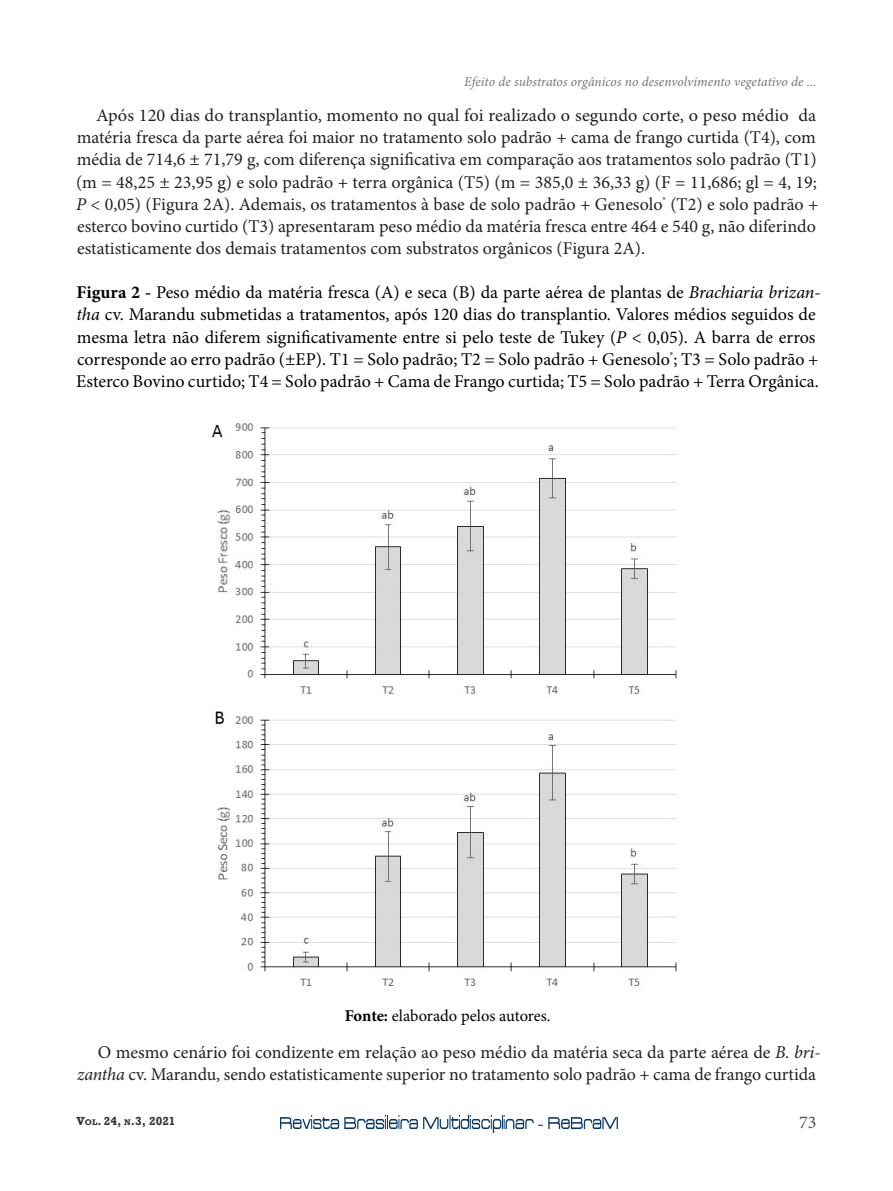
<style>
.page{position:relative;width:893px;height:1191px;background:#fff}
.page>*{position:absolute;margin:0;border:0;box-sizing:border-box;transform-origin:0 0}
.Corpo_do_texto{font:18px/22.2px "Minion Pro";color:#231f20}
.Default{font:18px/22.4px "Minion Pro";color:#000}
.t1{font:18px "Minion Pro";color:#4f4f50}
.Default-2{font:16.5px "Minion Pro";color:#000}
.t2{font:italic 13.5px "Minion Pro";color:#757475}
.t3{font:700 12px "Rockwell";color:#333}
.s1{font-style:italic}
.s2{font-weight:700}
.s3{font-size:8.4px}
</style>
<div class="page">
<img style="left:280px;top:1115px;width:338px;height:17px">
<img style="left:211px;top:423px;width:466px;height:563px">
<p class="t2" style="left:464px;top:73px;width:354px">Efeito de substratos orgânicos no desenvolvimento vegetativo de ...</p>
<p class="Corpo_do_texto" style="left:76px;top:104px;width:744px;text-indent:20px">Após 120 dias do transplantio, momento no qual foi realizado o segundo corte, o peso médio da matéria fresca da parte aérea foi maior no tratamento solo padrão + cama de frango curtida (T4), com média de 714,6 ± 71,79 g, com diferença significativa em comparação aos tratamentos solo padrão (T1) (m = 48,25 ± 23,95 g) e solo padrão + terra orgânica (T5) (m = 385,0 ± 36,33 g) (F = 11,686; gl = 4, 19; <span class="s1">P</span> &lt; 0,05) (Figura 2A). Ademais, os tratamentos à base de solo padrão + Genesolo<sup>®</sup> (T2) e solo padrão + esterco bovino curtido (T3) apresentaram peso médio da matéria fresca entre 464 e 540 g, não diferindo estatisticamente dos demais tratamentos com substratos orgânicos (Figura 2A).</p>
<p class="Default" style="left:76px;top:281px;width:746px"><span class="s2">Figura 2 -</span> Peso médio da matéria fresca (A) e seca (B) da parte aérea de plantas de <span class="s1">Brachiaria brizan&shy;tha</span> cv. Marandu submetidas a tratamentos, após 120 dias do transplantio. Valores médios seguidos de mesma letra não diferem significativamente entre si pelo teste de Tukey (<span class="s1">P</span> &lt; 0,05). A barra de erros corresponde ao erro padrão (±EP). T1 = Solo padrão; T2 = Solo padrão + Genesolo<sup>®</sup>; T3 = Solo padrão + Esterco Bovino curtido; T4 = Solo padrão + Cama de Frango curtida; T5 = Solo padrão + Terra Orgânica.</p>
<p class="Default-2" style="left:345px;top:1004px;width:207px"><span class="s2">Fonte:</span> elaborado pelos autores.</p>
<p class="Corpo_do_texto" style="left:77px;top:1041px;width:745px;text-align:right">O mesmo cenário foi condizente em relação ao peso médio da matéria seca da parte aérea de <span class="s1">B. bri&shy;zantha</span> cv. Marandu, sendo estatisticamente superior no tratamento solo padrão + cama de frango curtida</p>
<p class="t3" style="left:76px;top:1113px;width:101px">V<span class="s3">ol</span>. 24, <span class="s3">n</span>.3, 2021</p>
<p class="t1" style="left:799px;top:1109px;width:19px">73</p>
</div>
